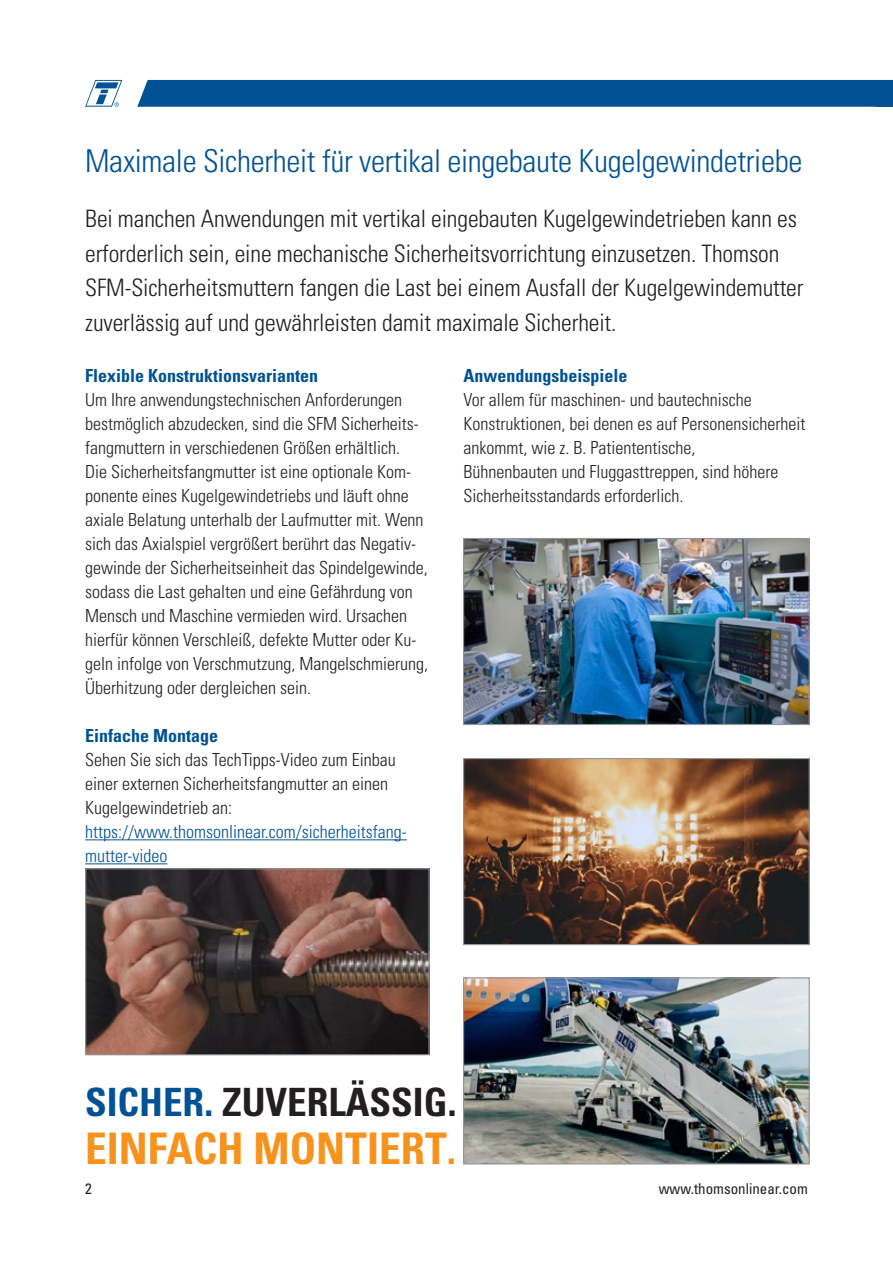
<style>
.page{position:relative;width:893px;height:1263px;background:#fff}
.page>*{position:absolute;margin:0;border:0;box-sizing:border-box;transform-origin:0 0}
.t1{font:700 condensed 43.5px "Univers LT Std";color:#f7931d}
.t2{font:700 condensed 39px "Univers LT Std";color:#231f20}
.t3{font:300 condensed 31.5px "Univers LT Std";letter-spacing:-.01em;color:#005294}
.t4{font:300 condensed 24px/34.5px "Univers LT Std";letter-spacing:-.005em;color:#231f20}
.standard_bullet{font:300 condensed 18px/24px "Univers LT Std";color:#231f20}
.standard_bullet-2{font:300 condensed 18px/24px "Univers LT Std";color:#005294}
.standard_bullet-3{font:700 condensed 18px "Univers LT Std";color:#005294}
.standard_body_copy{font:700 condensed 18px "Univers LT Std";color:#005294}
.t5{font:condensed 15px "Univers LT Std";color:#231f20}
.s1{color:#005294}
.s2{font-size:42px;color:#005294}
.s3{font-size:42px}
</style>
<div class="page">
<div style="left:137px;top:80px;width:756px;height:27px;background:#005294"></div>
<svg style="left:85px;top:80px;width:37px;height:27px"></svg>
<hr style="left:85px;top:839px;width:322px;height:1px;background:#005294">
<hr style="left:85px;top:863px;width:82px;height:1px;background:#005294">
<img style="left:465px;top:979px;width:343px;height:183px">
<div style="left:463px;top:977px;width:347px;height:187px;border:1px solid #939598"></div>
<img style="left:465px;top:760px;width:343px;height:183px">
<div style="left:463px;top:758px;width:347px;height:187px;border:1px solid #939598"></div>
<img style="left:87px;top:870px;width:341px;height:183px">
<div style="left:85px;top:868px;width:345px;height:187px;border:1px solid #939598"></div>
<img style="left:465px;top:540px;width:343px;height:183px">
<div style="left:463px;top:538px;width:347px;height:187px;border:1px solid #939598"></div>
<p class="t3" style="left:85px;top:141px;width:719px">Maximale Sicherheit für vertikal eingebaute Kugelgewindetriebe</p>
<p class="t4" style="left:85px;top:201px;width:720px">Bei manchen Anwendungen mit vertikal eingebauten Kugelgewindetrieben kann es erforderlich sein, eine mechanische Sicherheitsvorrichtung einzusetzen. Thomson SFM-Sicherheitsmuttern fangen die Last bei einem Ausfall der Kugelgewindemutter zuverlässig auf und gewährleisten damit maximale Sicherheit.</p>
<p class="standard_bullet-3" style="left:85px;top:365px;width:234px">Flexible Konstruktionsvarianten</p>
<p class="standard_bullet" style="left:85px;top:388px;width:335px">Um Ihre anwendungstechnischen Anforderungen bestmöglich abzudecken, sind die SFM Sicherheits&shy;fangmuttern in verschiedenen Größen erhältlich.</p>
<p class="standard_bullet" style="left:85px;top:460px;width:345px">Die Sicherheitsfangmutter ist eine optionale Kom&shy;ponente eines Kugelgewindetriebs und läuft ohne axiale Belatung unterhalb der Laufmutter mit. Wenn sich das Axialspiel vergrößert berührt das Negativ&shy;gewinde der Sicherheitseinheit das Spindelgewinde, sodass die Last gehalten und eine Gefährdung von Mensch und Maschine vermieden wird. Ursachen hierfür können Verschleiß, defekte Mutter oder Ku&shy;geln infolge von Verschmutzung, Mangelschmierung, Überhitzung oder dergleichen sein.</p>
<p class="standard_bullet-3" style="left:85px;top:725px;width:135px">Einfache Montage</p>
<p class="standard_bullet" style="left:85px;top:748px;width:312px">Sehen Sie sich das TechTipps-Video zum Einbau einer externen Sicherheitsfangmutter an einen<br>Kugelgewindetrieb an:</p>
<p class="standard_bullet-2" style="left:85px;top:820px;width:323px">https://www.thomsonlinear.com/sicherheitsfang&shy;mutter-video</p>
<p class="standard_body_copy" style="left:464px;top:365px;width:165px">Anwendungsbeispiele</p>
<p class="standard_bullet" style="left:464px;top:388px;width:343px">Vor allem für maschinen- und bautechnische Konstruktionen, bei denen es auf Personensicherheit ankommt, wie z. B. Patiententische,<br>Bühnenbauten und Fluggasttreppen, sind höhere Sicherheitsstandards erforderlich.</p>
<p class="t2" style="left:85px;top:1078px;width:373px"><span class="s1">SICHER</span><span class="s2">.</span> ZUVERLÄSSIG<span class="s3">.</span></p>
<p class="t1" style="left:85px;top:1121px;width:373px">EINFACH MONTIERT<span class="s3">.</span></p>
<p class="t5" style="left:85px;top:1179px;width:8px">2</p>
<p class="t5" style="left:659px;top:1179px;width:151px">www.thomsonlinear.com</p>
</div>
